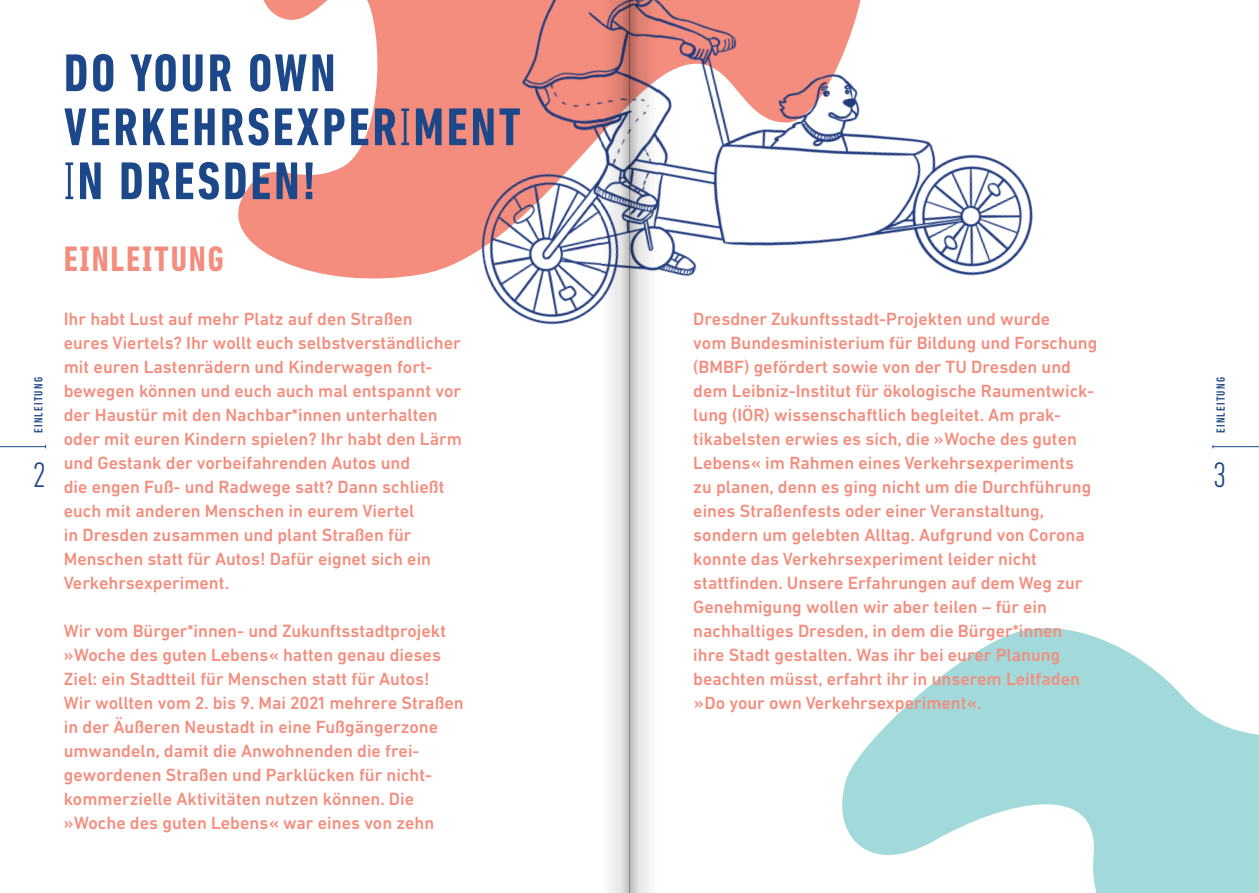
<style>
.page{position:relative;width:1259px;height:893px;background:#fff}
.page>*{position:absolute;margin:0;border:0;box-sizing:border-box;transform-origin:0 0}
.Fließtext{font:700 condensed 54px/54px "DIN Next LT Pro";letter-spacing:.05em;color:#1c4788}
.Fließtext-2{font:700 condensed 36px "DIN Next LT Pro";letter-spacing:.05em;color:#f48d7d}
.t1{font:300 condensed 36px "DIN Next LT Pro";color:#1c4788}
.Fließtext-3{font:500 18px/24px "DIN Next LT Pro";color:#f48d7d}
.t2{font:500 condensed 12px "DIN Next LT Pro";letter-spacing:.1em;color:#1c4788}
.s1{font-weight:300}
</style>
<div class="page">
<hr style="left:0;top:446px;width:46px;height:1px;background:#1c4788">
<hr style="left:1213px;top:446px;width:46px;height:1px;background:#1c4788">
<svg style="left:238px;top:0;width:158px;height:279px"></svg>
<img style="left:396px;top:0;width:637px;height:325px">
<svg style="left:842px;top:628px;width:417px;height:265px;fill:#a2dadb"></svg>
<svg style="left:638px;top:0;width:19px;height:893px;fill:#eee"></svg>
<svg style="left:602px;top:0;width:19px;height:893px;fill:#efeeee"></svg>
<svg style="left:629px;top:0;width:9px;height:893px"></svg>
<svg style="left:621px;top:0;width:8px;height:893px"></svg>
<p class="Fließtext" style="left:64px;top:46px;width:458px">DO YOUR OWN<br>VERKEHRSEXPER<span class="s1">I</span>MENT<br><span class="s1">I</span>N DRESDEN!</p>
<p class="Fließtext-2" style="left:64px;top:239px;width:161px">EINLEITUNG</p>
<p class="Fließtext-3" style="left:64px;top:307px;width:400px">Ihr habt Lust auf mehr Platz auf den Straßen eures Viertels? Ihr wollt euch selbstverständlicher mit euren Lastenrädern und Kinderwagen fort&shy;bewegen können und euch auch mal entspannt vor der Haustür mit den Nachbar*innen unterhalten oder mit euren Kindern spielen? Ihr habt den Lärm und Gestank der vorbeifahrenden Autos und<br>die engen Fuß- und Radwege satt? Dann schließt euch mit anderen Menschen in eurem Viertel<br>in Dresden zusammen und plant Straßen für Menschen statt für Autos! Dafür eignet sich ein Verkehrsexperiment.</p>
<p class="Fließtext-3" style="left:64px;top:619px;width:401px">Wir vom Bürger*innen- und Zukunftsstadtprojekt »Woche des guten Lebens« hatten genau dieses Ziel: ein Stadtteil für Menschen statt für Autos!<br>Wir wollten vom 2. bis 9. Mai 2021 mehrere Straßen in der Äußeren Neustadt in eine Fußgängerzone umwandeln, damit die Anwohnenden die frei&shy;gewordenen Straßen und Parklücken für nicht&shy;kommerzielle Aktivitäten nutzen können. Die »Woche des guten Lebens« war eines von zehn</p>
<p class="Fließtext-3" style="left:693px;top:307px;width:405px">Dresdner Zukunftsstadt-Projekten und wurde<br>vom Bundesministerium für Bildung und Forschung (BMBF) gefördert sowie von der TU Dresden und dem Leibniz-Institut für ökologische Raumentwick&shy;lung (IÖR) wissenschaftlich begleitet. Am prak&shy;tikabelsten erwies es sich, die »Woche des guten Lebens« im Rahmen eines Verkehrsexperiments<br>zu planen, denn es ging nicht um die Durchführung eines Straßenfests oder einer Veranstaltung, sondern um gelebten Alltag. Aufgrund von Corona konnte das Verkehrsexperiment leider nicht stattfinden. Unsere Erfahrungen auf dem Weg zur Genehmigung wollen wir aber teilen – für ein nachhaltiges Dresden, in dem die Bürger*innen ihre Stadt gestalten. Was ihr bei eurer Planung beachten müsst, erfahrt ihr in unserem Leitfaden »Do your own Verkehrsexperiment«.</p>
<p class="t2" style="left:32px;top:433px;width:57px;rotate:-90deg">EINLEITUNG</p>
<p class="t2" style="left:1213px;top:433px;width:57px;rotate:-90deg">EINLEITUNG</p>
<h2 class="t1" style="left:33px;top:455px;width:15px">2</h2>
<h2 class="t1" style="left:1213px;top:455px;width:15px">3</h2>
</div>
